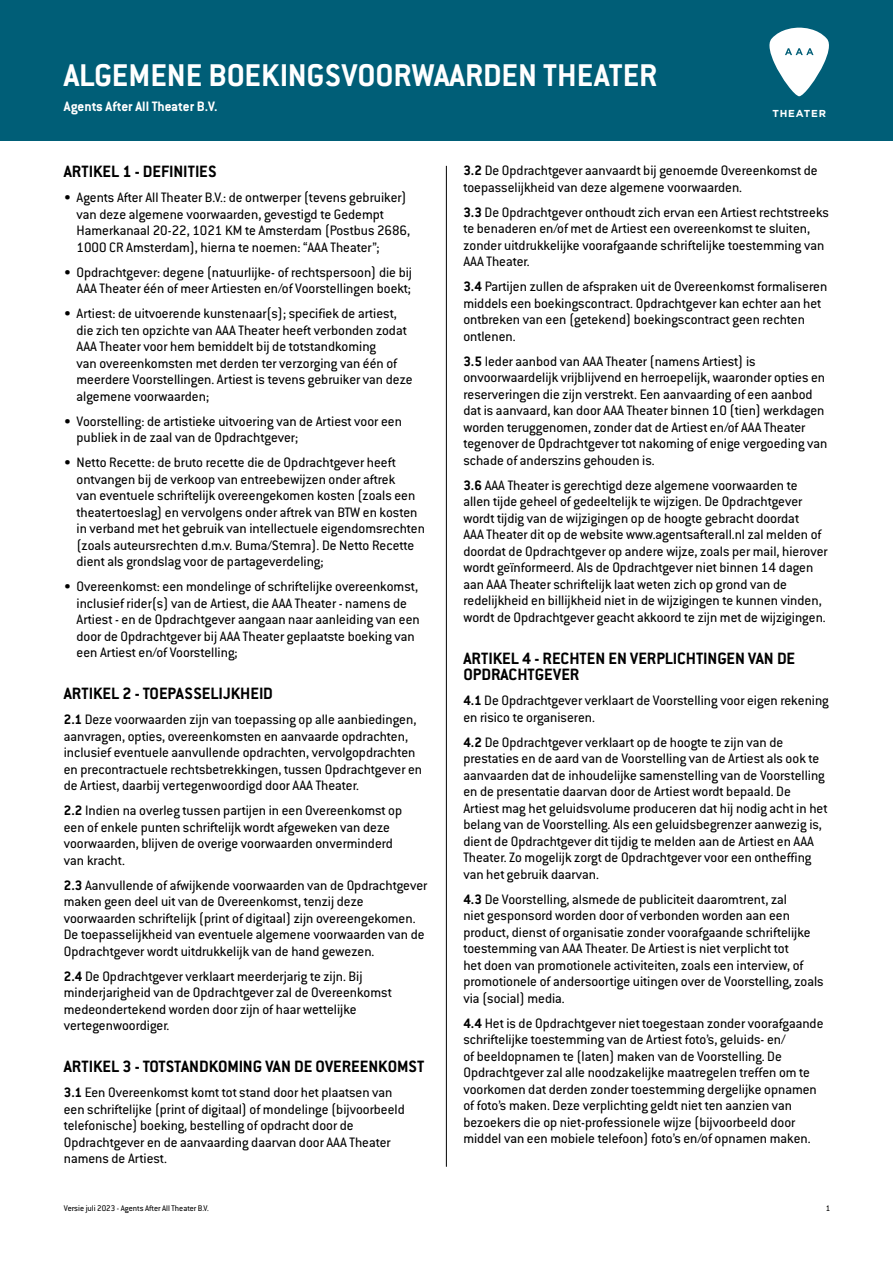
<style>
.page{position:relative;width:893px;height:1263px;background:#fff}
.page>*{position:absolute;margin:0;border:0;box-sizing:border-box;transform-origin:0 0}
.t1{font:700 34.5px "Conduit ITC";color:#fff}
.t2{font:700 18px/16.5px "Conduit ITC";color:#000}
.t3{font:15px/16.5px "Conduit ITC";color:#000}
.t4{font:700 15px "Conduit ITC";color:#fff}
.t5{font:700 10.05px "Gotham";letter-spacing:.08em;color:#fff}
.t6{font:9px "Conduit ITC";color:#000}
.s1{font-weight:700}
</style>
<div class="page">
<div style="left:0;top:0;width:893px;height:141px;background:#005e77"></div>
<svg style="left:769px;top:28px;width:60px;height:68px"></svg>
<hr style="left:446px;top:166px;width:1px;height:1001px;background:#000">
<h1 class="t1" style="left:64px;top:54px;width:595px">ALGEMENE BOEKINGSVOORWAARDEN THEATER</h1>
<p class="t4" style="left:64px;top:97px;width:155px">Agents After All Theater B.V.</p>
<p class="t5" style="left:772px;top:107px;width:55px">THEATER</p>
<p class="t2" style="left:64px;top:163px;width:154px">ARTIKEL 1 - DEFINITIES</p>
<p class="t3" style="left:77px;top:189px;width:335px;text-indent:-13px">• Agents After All Theater B.V.: de ontwerper (tevens gebruiker) van deze algemene voorwaarden, gevestigd te Gedempt Hamerkanaal 20-22, 1021 KM te Amsterdam (Postbus 2686, 1000 CR Amsterdam), hierna te noemen: “AAA Theater”;</p>
<p class="t3" style="left:64px;top:263px;width:350px;text-align:right">• Opdrachtgever: degene (natuurlijke- of rechtspersoon) die bij<br>AAA Theater één of meer Artiesten en/of Voorstellingen boekt;</p>
<p class="t3" style="left:77px;top:305px;width:338px;text-indent:-13px">• Artiest: de uitvoerende kunstenaar(s); specifiek de artiest, die zich ten opzichte van AAA Theater heeft verbonden zodat AAA Theater voor hem bemiddelt bij de totstandkoming<br>van overeenkomsten met derden ter verzorging van één of meerdere Voorstellingen. Artiest is tevens gebruiker van deze algemene voorwaarden;</p>
<p class="t3" style="left:77px;top:412px;width:327px;text-indent:-13px">• Voorstelling: de artistieke uitvoering van de Artiest voor een publiek in de zaal van de Opdrachtgever;</p>
<p class="t3" style="left:77px;top:454px;width:350px;text-indent:-13px">• Netto Recette: de bruto recette die de Opdrachtgever heeft ontvangen bij de verkoop van entreebewijzen onder aftrek<br>van eventuele schriftelijk overeengekomen kosten (zoals een theatertoeslag) en vervolgens onder aftrek van BTW en kosten in verband met het gebruik van intellectuele eigendomsrechten (zoals auteursrechten d.m.v. Buma/Stemra). De Netto Recette dient als grondslag voor de partageverdeling;</p>
<p class="t3" style="left:77px;top:578px;width:345px;text-indent:-13px">• Overeenkomst: een mondelinge of schriftelijke overeenkomst, inclusief rider(s) van de Artiest, die AAA Theater - namens de Artiest - en de Opdrachtgever aangaan naar aanleiding van een door de Opdrachtgever bij AAA Theater geplaatste boeking van een Artiest en/of Voorstelling;</p>
<p class="t2" style="left:64px;top:685px;width:211px">ARTIKEL 2 - TOEPASSELIJKHEID</p>
<p class="t3" style="left:64px;top:711px;width:360px"><span class="s1">2.1</span> Deze voorwaarden zijn van toepassing op alle aanbiedingen, aanvragen, opties, overeenkomsten en aanvaarde opdrachten, inclusief eventuele aanvullende opdrachten, vervolgopdrachten en precontractuele rechtsbetrekkingen, tussen Opdrachtgever en de Artiest, daarbij vertegenwoordigd door AAA Theater.</p>
<p class="t3" style="left:64px;top:802px;width:340px"><span class="s1">2.2</span> Indien na overleg tussen partijen in een Overeenkomst op een of enkele punten schriftelijk wordt afgeweken van deze voorwaarden, blijven de overige voorwaarden onverminderd van kracht.</p>
<p class="t3" style="left:64px;top:876px;width:365px"><span class="s1">2.3</span> Aanvullende of afwijkende voorwaarden van de Opdrachtgever maken geen deel uit van de Overeenkomst, tenzij deze voorwaarden schriftelijk (print of digitaal) zijn overeengekomen.<br>De toepasselijkheid van eventuele algemene voorwaarden van de Opdrachtgever wordt uitdrukkelijk van de hand gewezen.</p>
<p class="t3" style="left:64px;top:967px;width:329px"><span class="s1">2.4</span> De Opdrachtgever verklaart meerderjarig te zijn. Bij minderjarigheid van de Opdrachtgever zal de Overeenkomst medeondertekend worden door zijn of haar wettelijke vertegenwoordiger.</p>
<p class="t2" style="left:64px;top:1058px;width:362px">ARTIKEL 3 - TOTSTANDKOMING VAN DE OVEREENKOMST</p>
<p class="t3" style="left:64px;top:1084px;width:343px"><span class="s1">3.1</span> Een Overeenkomst komt tot stand door het plaatsen van een schriftelijke (print of digitaal) of mondelinge (bijvoorbeeld telefonische) boeking, bestelling of opdracht door de Opdrachtgever en de aanvaarding daarvan door AAA Theater namens de Artiest.</p>
<p class="t3" style="left:463px;top:162px;width:356px"><span class="s1">3.2</span> De Opdrachtgever aanvaardt bij genoemde Overeenkomst de toepasselijkheid van deze algemene voorwaarden.</p>
<p class="t3" style="left:463px;top:203px;width:367px"><span class="s1">3.3</span> De Opdrachtgever onthoudt zich ervan een Artiest rechtstreeks te benaderen en/of met de Artiest een overeenkomst te sluiten, zonder uitdrukkelijke voorafgaande schriftelijke toestemming van AAA Theater.</p>
<p class="t3" style="left:463px;top:278px;width:365px"><span class="s1">3.4</span> Partijen zullen de afspraken uit de Overeenkomst formaliseren middels een boekingscontract. Opdrachtgever kan echter aan het ontbreken van een (getekend) boekingscontract geen rechten ontlenen.</p>
<p class="t3" style="left:463px;top:352px;width:366px"><span class="s1">3.5</span> Ieder aanbod van AAA Theater (namens Artiest) is onvoorwaardelijk vrijblijvend en herroepelijk, waaronder opties en reserveringen die zijn verstrekt. Een aanvaarding of een aanbod dat is aanvaard, kan door AAA Theater binnen 10 (tien) werkdagen worden teruggenomen, zonder dat de Artiest en/of AAA Theater tegenover de Opdrachtgever tot nakoming of enige vergoeding van schade of anderszins gehouden is.</p>
<p class="t3" style="left:463px;top:476px;width:366px"><span class="s1">3.6</span> AAA Theater is gerechtigd deze algemene voorwaarden te allen tijde geheel of gedeeltelijk te wijzigen. De Opdrachtgever wordt tijdig van de wijzigingen op de hoogte gebracht doordat<br>AAA Theater dit op de website www.agentsafterall.nl zal melden of doordat de Opdrachtgever op andere wijze, zoals per mail, hierover wordt geïnformeerd. Als de Opdrachtgever niet binnen 14 dagen aan AAA Theater schriftelijk laat weten zich op grond van de redelijkheid en billijkheid niet in de wijzigingen te kunnen vinden, wordt de Opdrachtgever geacht akkoord te zijn met de wijzigingen.</p>
<p class="t2" style="left:463px;top:649px;width:333px">ARTIKEL 4 - RECHTEN EN VERPLICHTINGEN VAN DE<br>OPDRACHTGEVER</p>
<p class="t3" style="left:463px;top:692px;width:367px"><span class="s1">4.1</span> De Opdrachtgever verklaart de Voorstelling voor eigen rekening en risico te organiseren.</p>
<p class="t3" style="left:463px;top:733px;width:366px"><span class="s1">4.2</span> De Opdrachtgever verklaart op de hoogte te zijn van de prestaties en de aard van de Voorstelling van de Artiest als ook te aanvaarden dat de inhoudelijke samenstelling van de Voorstelling en de presentatie daarvan door de Artiest wordt bepaald. De Artiest mag het geluidsvolume produceren dat hij nodig acht in het belang van de Voorstelling. Als een geluidsbegrenzer aanwezig is, dient de Opdrachtgever dit tijdig te melden aan de Artiest en AAA Theater. Zo mogelijk zorgt de Opdrachtgever voor een ontheffing van het gebruik daarvan.</p>
<p class="t3" style="left:463px;top:890px;width:362px"><span class="s1">4.3</span> De Voorstelling, alsmede de publiciteit daaromtrent, zal<br>niet gesponsord worden door of verbonden worden aan een product, dienst of organisatie zonder voorafgaande schriftelijke toestemming van AAA Theater. De Artiest is niet verplicht tot<br>het doen van promotionele activiteiten, zoals een interview, of promotionele of andersoortige uitingen over de Voorstelling, zoals via (social) media.</p>
<p class="t3" style="left:463px;top:1014px;width:362px"><span class="s1">4.4</span> Het is de Opdrachtgever niet toegestaan zonder voorafgaande schriftelijke toestemming van de Artiest foto’s, geluids- en/<br>of beeldopnamen te (laten) maken van de Voorstelling. De Opdrachtgever zal alle noodzakelijke maatregelen treffen om te voorkomen dat derden zonder toestemming dergelijke opnamen of foto’s maken. Deze verplichting geldt niet ten aanzien van bezoekers die op niet-professionele wijze (bijvoorbeeld door middel van een mobiele telefoon) foto’s en/of opnamen maken.</p>
<p class="t6" style="left:64px;top:1203px;width:146px">Versie juli 2023 - Agents After All Theater B.V.</p>
<p class="t6" style="left:826px;top:1203px;width:6px">1</p>
</div>
